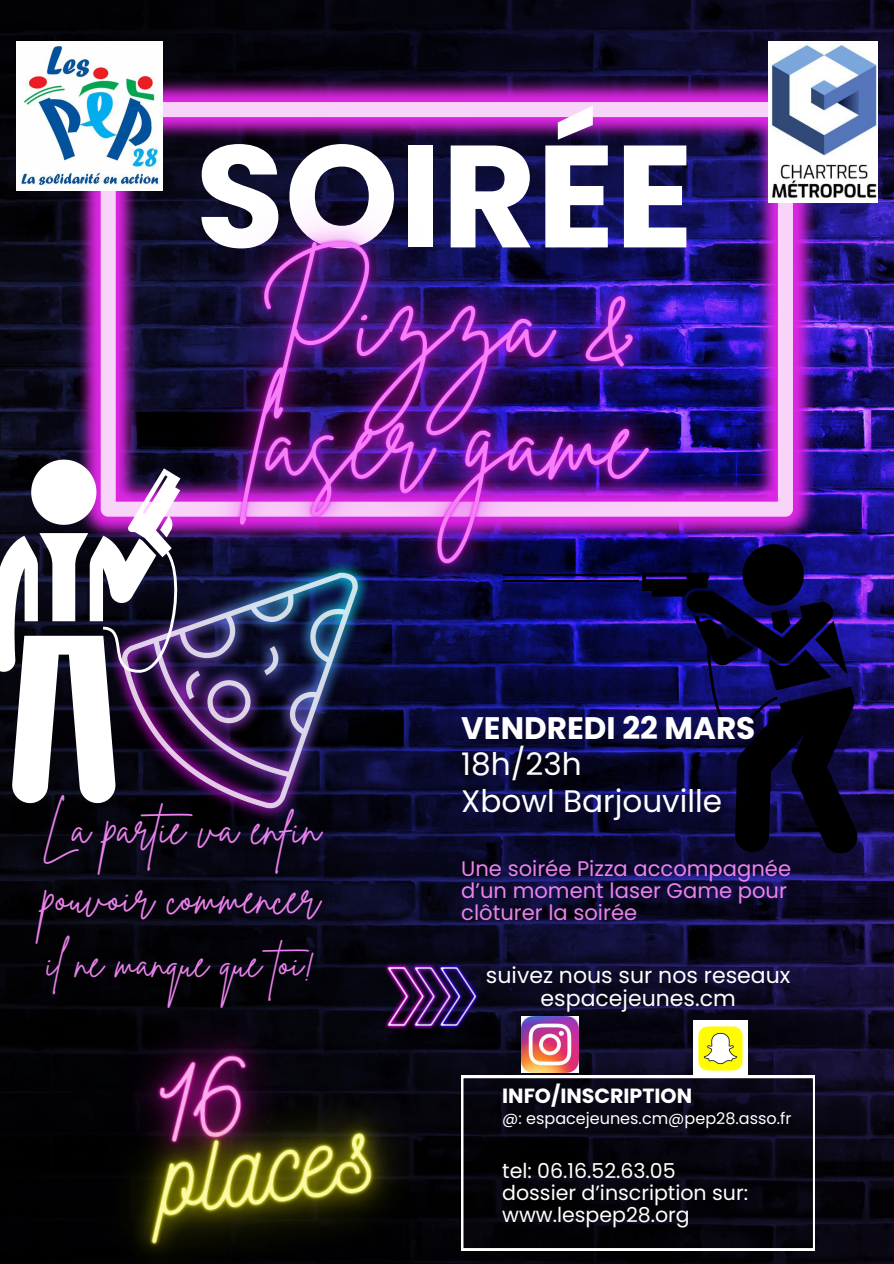
<style>
.page{position:relative;width:894px;height:1264px;background:#fff}
.page>*{position:absolute;margin:0;border:0;box-sizing:border-box;transform-origin:0 0}
.t1{font:700 145.2px "Poppins";color:#fff}
.t2{font:46.05px/68.7px "Brittany Signature";color:#ea82ed}
.t3{font:41.55px "Brittany Signature";color:#ea82ed}
.t4{font:31.05px "Poppins";color:#fff}
.t5{font:700 31.05px "Poppins";color:#fff}
.t6{font:22.05px "Poppins";color:#fff}
.t7{font:21.15px/21.9px "Poppins";color:#ea82ed}
.t8{font:20.55px "Poppins";color:#fff}
.t9{font:700 20.55px "Poppins";color:#fff}
.t10{font:16.05px "Poppins";color:#fff}
</style>
<div class="page">
<img style="left:0;top:0;width:893px;height:1263px">
<svg style="left:521px;top:1075px;width:293px;height:175px"></svg>
<img style="left:109px;top:679px;width:261px;height:142px">
<img style="left:69px;top:71px;width:755px;height:470px">
<svg style="left:101px;top:102px;width:691px;height:414px;fill:#f9d4fa"></svg>
<img style="left:768px;top:42px;width:109px;height:161px">
<img style="left:16px;top:42px;width:146px;height:148px">
<img style="left:693px;top:1020px;width:54px;height:56px">
<img style="left:522px;top:1016px;width:56px;height:56px">
<svg style="left:0;top:459px;width:181px;height:344px"></svg>
<svg style="left:642px;top:541px;width:216px;height:312px"></svg>
<img style="left:122px;top:125px;width:644px;height:554px">
<img style="left:14px;top:887px;width:384px;height:57px">
<img style="left:0;top:944px;width:521px;height:319px">
<h4 class="t1" style="left:195px;top:95px;width:499px">SOIRÉE</h4>
<h6 class="t2" style="left:41px;top:795px;width:280px">La partie va enfin pouvoir commencer</h6>
<h6 class="t3" style="left:47px;top:935px;width:275px">il ne manque que toi!</h6>
<h5 class="t5" style="left:461px;top:706px;width:295px">VENDREDI 22 MARS</h5>
<p class="t4" style="left:461px;top:742px;width:122px">18h/23h</p>
<p class="t4" style="left:461px;top:779px;width:262px">Xbowl Barjouville</p>
<p class="t7" style="left:461px;top:858px;width:331px">Une soirée Pizza accompagnée d’un moment laser Game pour clôturer la soirée</p>
<p class="t6" style="left:486px;top:960px;width:306px">suivez nous sur nos reseaux</p>
<p class="t6" style="left:540px;top:982px;width:196px">espacejeunes.cm</p>
<h5 class="t9" style="left:502px;top:1081px;width:191px">INFO/INSCRIPTION</h5>
<h3 class="t10" style="left:502px;top:1107px;width:290px">@: espacejeunes.cm@pep28.asso.fr</h3>
<p class="t8" style="left:502px;top:1156px;width:175px">tel: 06.16.52.63.05</p>
<p class="t8" style="left:502px;top:1178px;width:247px">dossier d’inscription sur:</p>
<p class="t8" style="left:502px;top:1199px;width:189px">www.lespep28.org</p>
</div>
